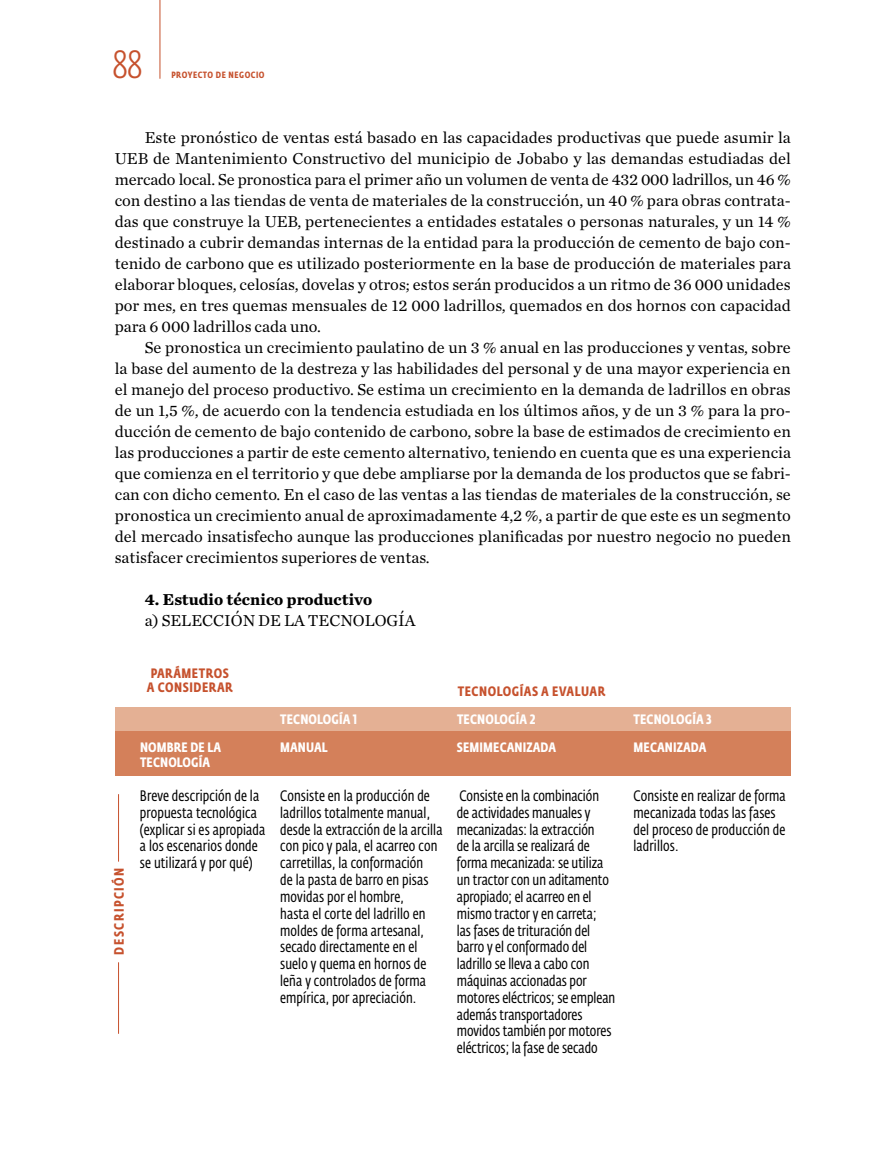
<style>
.page{position:relative;width:893px;height:1149px;background:#fff}
.page>*{position:absolute;margin:0;border:0;box-sizing:border-box;transform-origin:0 0}
.t1{font:300 39px "Fedra Sans Cond Std";color:#c6512d}
.t2{font:16.5px/21px "Chronicle Text G1";color:#000;text-align:justify}
.t3{font:700 16.5px "Chronicle Text G1";color:#000}
.t4{font:15px/16.8px "Fedra Sans Cond Std";letter-spacing:.01em;color:#000}
.t5{font:700 13.5px/15px "Fedra Sans Cond Std";letter-spacing:.01em;color:#fff}
.t6{font:700 13.5px/13.5px "Fedra Sans Cond Std";letter-spacing:.04em;color:#c6512d}
.t7{font:700 13.5px "Fedra Sans Cond Std";letter-spacing:.11em;color:#c6512d}
.t8{font:700 9px "Fedra Sans Cond Std";letter-spacing:.06em;color:#c6512d}
</style>
<div class="page">
<hr style="left:160px;top:0;width:1px;height:79px;background:#c6512d">
<div style="left:115px;top:707px;width:676px;height:24px;background:#e4b094"></div>
<div style="left:115px;top:731px;width:676px;height:44px;background:#d4805a"></div>
<hr style="left:118px;top:961px;width:1px;height:72px;background:#c6512d">
<hr style="left:118px;top:793px;width:1px;height:68px;background:#c6512d">
<h1 class="t1" style="left:112px;top:42px;width:31px">88</h1>
<p class="t8" style="left:171px;top:69px;width:94px">PROYECTO DE NEGOCIO</p>
<p class="t2" style="left:115px;top:126px;width:678px;text-indent:30px">Este pronóstico de ventas está basado en las capacidades productivas que puede asumir la UEB de Mantenimiento Constructivo del municipio de Jobabo y las demandas estudiadas del mercado local. Se pronostica para el primer año un volumen de venta de 432 000 ladrillos, un 46 % con destino a las tiendas de venta de materiales de la construcción, un 40 % para obras contrata&shy;das que construye la UEB, pertenecientes a entidades estatales o personas naturales, y un 14 % destinado a cubrir demandas internas de la entidad para la producción de cemento de bajo con&shy;tenido de carbono que es utilizado posteriormente en la base de producción de materiales para elaborar bloques, celosías, dovelas y otros; estos serán producidos a un ritmo de 36 000 unidades por mes, en tres quemas mensuales de 12 000 ladrillos, quemados en dos hornos con capacidad para 6 000 ladrillos cada uno.</p>
<p class="t2" style="left:115px;top:336px;width:678px;text-indent:30px">Se pronostica un crecimiento paulatino de un 3 % anual en las producciones y ventas, sobre la base del aumento de la destreza y las habilidades del personal y de una mayor experiencia en el manejo del proceso productivo. Se estima un crecimiento en la demanda de ladrillos en obras de un 1,5 %, de acuerdo con la tendencia estudiada en los últimos años, y de un 3 % para la pro&shy;ducción de cemento de bajo contenido de carbono, sobre la base de estimados de crecimiento en las producciones a partir de este cemento alternativo, teniendo en cuenta que es una experiencia que comienza en el territorio y que debe ampliarse por la demanda de los productos que se fabri&shy;can con dicho cemento. En el caso de las ventas a las tiendas de materiales de la construcción, se pronostica un crecimiento anual de aproximadamente 4,2 %, a partir de que este es un segmento del mercado insatisfecho aunque las producciones planificadas por nuestro negocio no pueden satisfacer crecimientos superiores de ventas.</p>
<p class="t3" style="left:145px;top:586px;width:229px">4. Estudio técnico productivo</p>
<p class="t2" style="left:145px;top:609px;width:38px">a) Selección</p>
<p class="t2" style="left:258px;top:609px;width:62px">delatecnología</p>
<p class="t6" style="left:147px;top:666px;width:88px">PARÁMETROS<br>A CONSIDERAR</p>
<p class="t6" style="left:458px;top:684px;width:149px">TECNOLOGÍAS A EVALUAR</p>
<p class="t7" style="left:111px;top:954px;width:89px;rotate:-90deg">DESCRIPCIÓN</p>
<p class="t5" style="left:280px;top:712px;width:79px">TECNOLOGÍA 1</p>
<p class="t5" style="left:457px;top:712px;width:80px">TECNOLOGÍA 2</p>
<p class="t5" style="left:634px;top:712px;width:80px">TECNOLOGÍA 3</p>
<p class="t5" style="left:457px;top:740px;width:101px">SEMIMECANIZADA</p>
<p class="t5" style="left:634px;top:740px;width:74px">MECANIZADA</p>
<p class="t5" style="left:140px;top:740px;width:83px">NOMBRE DE LA<br>TECNOLOGÍA</p>
<p class="t5" style="left:280px;top:740px;width:49px">MANUAL</p>
<p class="t4" style="left:140px;top:787px;width:127px">Breve descripción de la propuesta tecnológica (explicar si es apropiada a los escenarios donde se utilizará y por qué)</p>
<p class="t4" style="left:280px;top:787px;width:164px">Consiste en la producción de ladrillos totalmente manual, desde la extracción de la arcilla con pico y pala, el acarreo con carretillas, la conformación<br>de la pasta de barro en pisas movidas por el hombre,<br>hasta el corte del ladrillo en moldes de forma artesanal, secado directamente en el suelo y quema en hornos de leña y controlados de forma empírica, por apreciación.</p>
<p class="t4" style="left:457px;top:787px;width:160px">Consiste en la combinación<br>de actividades manuales y mecanizadas: la extracción<br>de la arcilla se realizará de forma mecanizada: se utiliza un tractor con un aditamento apropiado; el acarreo en el mismo tractor y en carreta;<br>las fases de trituración del barro y el conformado del ladrillo se lleva a cabo con máquinas accionadas por motores eléctricos; se emplean además transportadores movidos también por motores eléctricos; la fase de secado</p>
<p class="t4" style="left:634px;top:787px;width:154px">Consiste en realizar de forma mecanizada todas las fases del proceso de producción de ladrillos.</p>
</div>
